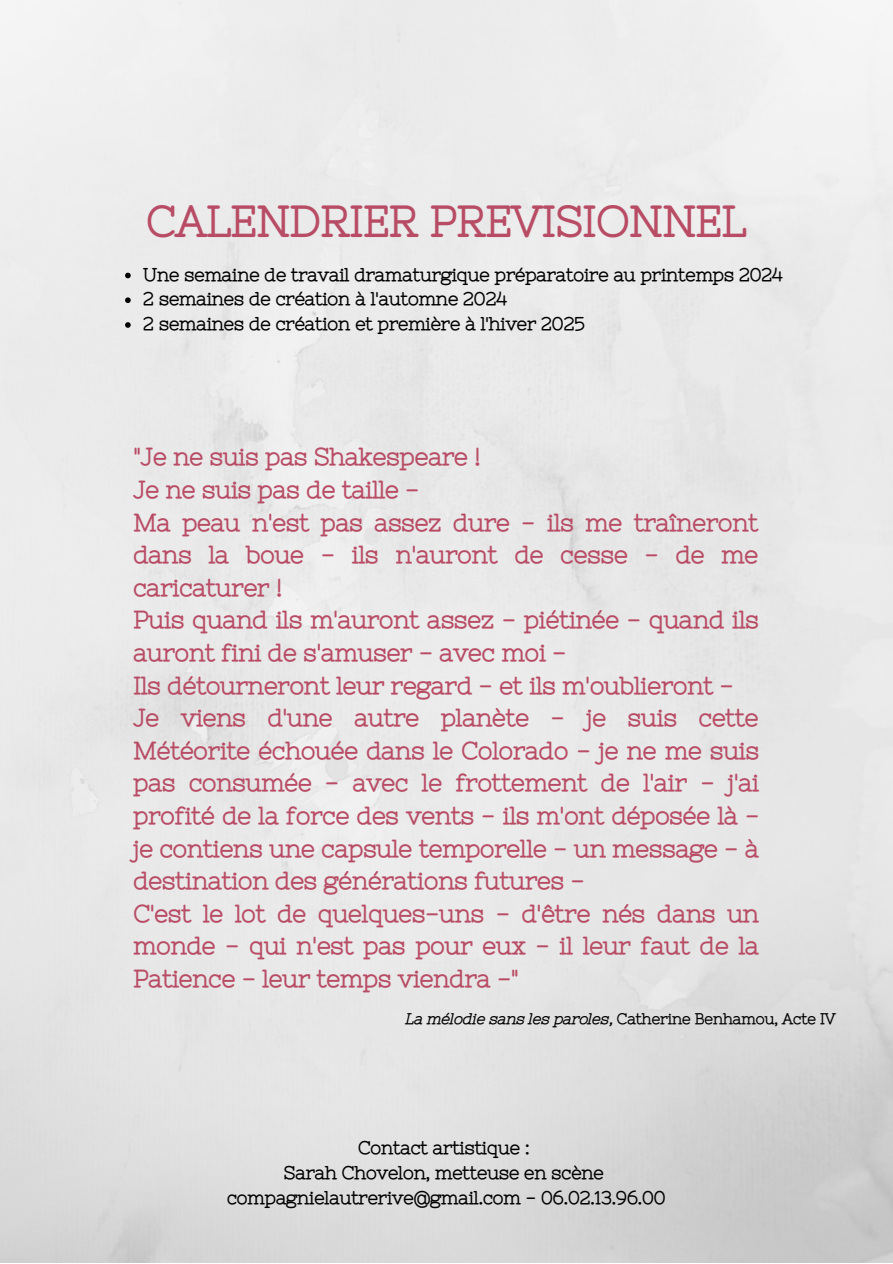
<style>
.page{position:relative;width:893px;height:1264px;background:#fff}
.page>*{position:absolute;margin:0;border:0;box-sizing:border-box;transform-origin:0 0}
.t1{font:42.15px "CA Generated";color:#b84c65}
.t2{font:24px/32.5px "CA Generated";color:#b84c65}
.t3{font:18px/24.8px "CA Generated";color:#000;text-align:center}
.t4{font:15px "CA Generated";color:#000}
</style>
<div class="page">
<svg style="left:125px;top:273px;width:6px;height:5px"></svg>
<svg style="left:125px;top:297px;width:6px;height:6px"></svg>
<svg style="left:125px;top:322px;width:6px;height:6px"></svg>
<h1 class="t1" style="left:147px;top:197px;width:601px">CALENDRIER PREVISIONNEL</h1>
<p class="t3" style="left:143px;top:262px;width:641px;text-align:left">Une semaine de travail dramaturgique préparatoire au printemps 2024<br>2 semaines de création à l'automne 2024<br>2 semaines de création et première à l'hiver 2025</p>
<p class="t2" style="left:133px;top:440px;width:627px">"Je ne suis pas Shakespeare !<br>Je ne suis pas de taille -<br>Ma peau n'est pas assez dure - ils me traîneront dans la boue - ils n'auront de cesse - de me caricaturer !<br>Puis quand ils m'auront assez - piétinée - quand ils auront fini de s'amuser - avec moi -<br>Ils détourneront leur regard - et ils m'oublieront - Je viens d'une autre planète - je suis cette Météorite échouée dans le Colorado - je ne me suis pas consumée - avec le frottement de l'air - j'ai profité de la force des vents - ils m'ont déposée là - je contiens une capsule temporelle - un message - à destination des générations futures -<br>C'est le lot de quelques-uns - d'être nés dans un monde - qui n'est pas pour eux - il leur faut de la Patience - leur temps viendra -"</p>
<p class="t4" style="left:406px;top:1010px;width:431px">La mélodie sans les paroles, Catherine Benhamou, Acte IV</p>
<p class="t3" style="left:227px;top:1135px;width:440px">Contact artistique :<br>Sarah Chovelon, metteuse en scène compagnielautrerive@gmail.com - 06.02.13.96.00</p>
</div>
